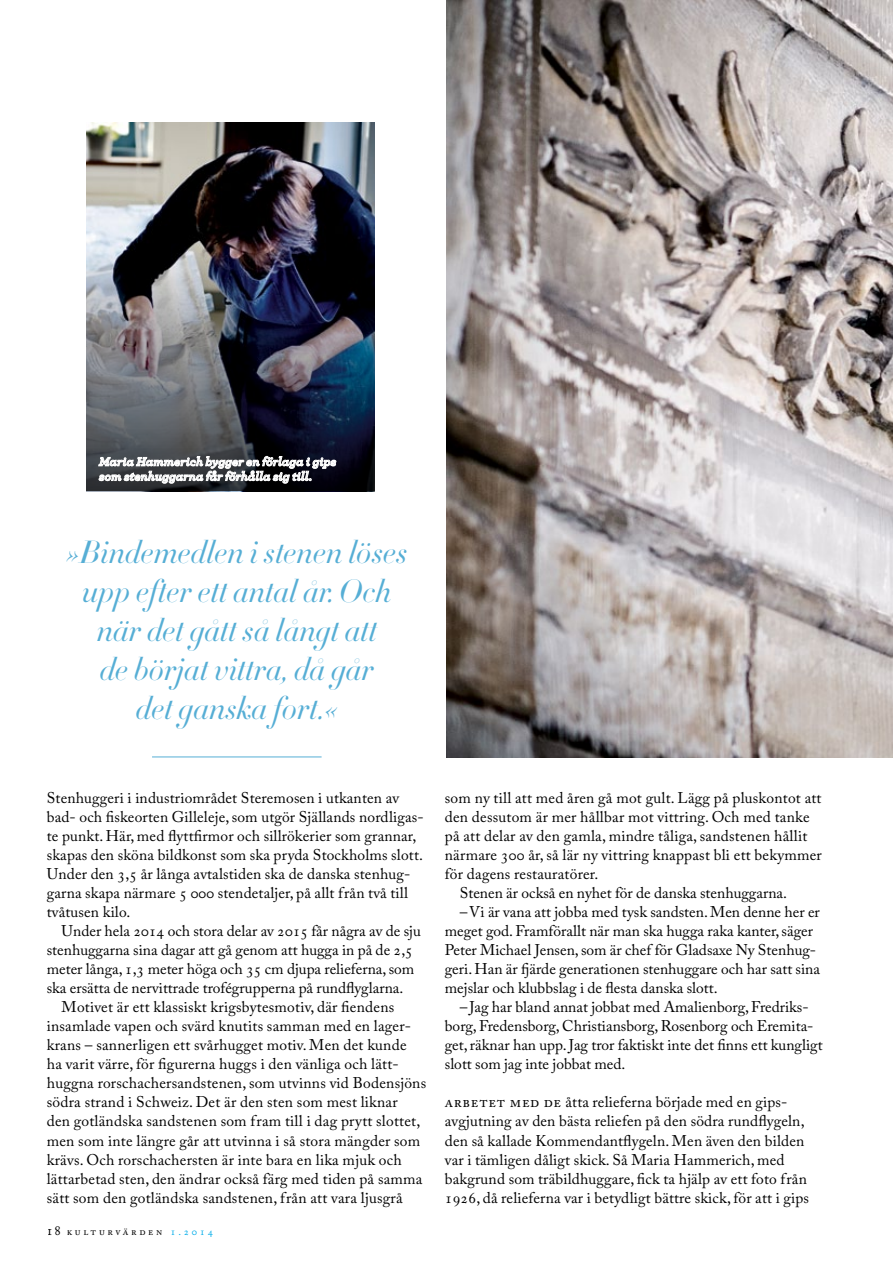
<style>
.page{position:relative;width:893px;height:1263px;background:#fff}
.page>*{position:absolute;margin:0;border:0;box-sizing:border-box;transform-origin:0 0}
.t1{font:31.5px/39px "Didot I HTF Display Lg";letter-spacing:.005em;color:#56aed5;text-align:center}
.t2{font:15.45px/19px "Adobe Caslon Pro";letter-spacing:.01em;color:#000}
.t3{font:15.45px "Adobe Caslon Pro";letter-spacing:-.015em;color:#000}
.t4{font:italic 700 12.75px/14.7px "Archer";color:#fff}
.t5{font:10.5px "Adobe Caslon Pro";letter-spacing:.255em;color:#000}
.s1{font-size:14.25px}
.s2{color:#00ace9}
</style>
<div class="page">
<img style="left:86px;top:123px;width:288px;height:126px">
<img style="left:86px;top:249px;width:288px;height:242px">
<img style="left:446px;top:0;width:447px;height:757px">
<hr style="left:152px;top:756px;width:170px;height:1px;background:#56aed5">
<svg style="left:99px;top:456px;width:237px;height:27px;background:#737478"></svg>
<p class="t4" style="left:99px;top:453px;width:239px">Maria Hammerich bygger en förlaga i gips som stenhuggarna får förhålla sig till.</p>
<h1 class="t1" style="left:66px;top:534px;width:343px">»Bindemedlen i stenen löses upp efter ett antal år. Och när det gått så långt att<br>de börjat vittra, då går<br>det ganska fort.«</h1>
<p class="t2" style="left:47px;top:788px;width:379px">Stenhuggeri i industriområdet Steremosen i utkanten av bad- och fiskeorten Gilleleje, som utgör Själlands nordligas&shy;te punkt. Här, med flyttfirmor och sillrökerier som grannar, skapas den sköna bildkonst som ska pryda Stockholms slott.<br>Under den 3,5 år långa avtalstiden ska de danska stenhug&shy;garna skapa närmare 5 000 stendetaljer, på allt från två till tvåtusen kilo.</p>
<p class="t2" style="left:62px;top:921px;width:361px">Under hela 2014 och stora delar av 2015 får några av de sju</p>
<p class="t2" style="left:47px;top:940px;width:368px">stenhuggarna sina dagar att gå genom att hugga in på de 2,5</p>
<p class="t2" style="left:47px;top:959px;width:369px">meter långa, 1,3 meter höga och 35 cm djupa relieferna, som</p>
<p class="t2" style="left:47px;top:978px;width:358px">ska ersätta de nervittrade trofégrupperna på rundflyglarna.</p>
<p class="t2" style="left:62px;top:997px;width:334px">Motivet är ett klassiskt krigsbytesmotiv, där fiendens</p>
<p class="t2" style="left:47px;top:1016px;width:366px">insamlade vapen och svärd knutits samman med en lager-</p>
<p class="t2" style="left:47px;top:1035px;width:361px">krans – sannerligen ett svårhugget motiv. Men det kunde</p>
<p class="t2" style="left:47px;top:1054px;width:354px">ha varit värre, för figurerna huggs i den vänliga och lätt-</p>
<p class="t2" style="left:47px;top:1073px;width:381px">huggna rorschachersandstenen, som utvinns vid Bodensjöns</p>
<p class="t2" style="left:47px;top:1092px;width:352px">södra strand i Schweiz. Det är den sten som mest liknar</p>
<p class="t2" style="left:47px;top:1111px;width:375px">den gotländska sandstenen som fram till i dag prytt slottet,</p>
<p class="t2" style="left:47px;top:1131px;width:375px">men som inte längre går att utvinna i så stora mängder som</p>
<p class="t2" style="left:47px;top:1150px;width:356px">krävs. Och rorschachersten är inte bara en lika mjuk och</p>
<p class="t2" style="left:47px;top:1169px;width:377px">lättarbetad sten, den ändrar också färg med tiden på samma</p>
<p class="t2" style="left:47px;top:1188px;width:357px">sätt som den gotländska sandstenen, från att vara ljusgrå</p>
<p class="t5" style="left:47px;top:1225px;width:168px"><span class="s1">18</span> kulturvärden <span class="s2">1.2014</span></p>
<p class="t2" style="left:445px;top:788px;width:378px">som ny till att med åren gå mot gult. Lägg på pluskontot att</p>
<p class="t2" style="left:445px;top:807px;width:366px">den dessutom är mer hållbar mot vittring. Och med tanke</p>
<p class="t2" style="left:445px;top:826px;width:364px">på att delar av den gamla, mindre tåliga, sandstenen hållit</p>
<p class="t2" style="left:445px;top:845px;width:379px">närmare 300 år, så lär ny vittring knappast bli ett bekymmer</p>
<p class="t2" style="left:445px;top:864px;width:155px">för dagens restauratörer.</p>
<p class="t2" style="left:460px;top:883px;width:329px">Stenen är också en nyhet för de danska stenhuggarna.</p>
<p class="t2" style="left:460px;top:902px;width:362px">–Vi är vana att jobba med tysk sandsten. Men denne her er</p>
<p class="t2" style="left:445px;top:921px;width:370px">meget god. Framförallt när man ska hugga raka kanter, säger</p>
<p class="t2" style="left:445px;top:940px;width:373px">Peter Michael Jensen, som är chef för Gladsaxe Ny Stenhug-</p>
<p class="t2" style="left:445px;top:959px;width:377px">geri. Han är fjärde generationen stenhuggare och har satt sina</p>
<p class="t2" style="left:445px;top:978px;width:274px">mejslar och klubbslag i de flesta danska slott.</p>
<p class="t2" style="left:460px;top:997px;width:350px">–Jag har bland annat jobbat med Amalienborg, Fredriks-</p>
<p class="t2" style="left:445px;top:1016px;width:370px">borg, Fredensborg, Christiansborg, Rosenborg och Eremita-</p>
<p class="t3" style="left:445px;top:1036px;width:379px">get, räknar han upp. Jag tror faktiskt inte det finns ett kungligt</p>
<p class="t2" style="left:445px;top:1054px;width:182px">slott som jag inte jobbat med.</p>
<p class="t2" style="left:445px;top:1092px;width:366px">Arbetet med de åtta relieferna började med en gips&shy;avgjutning av den bästa reliefen på den södra rundflygeln, den så kallade Kommendantflygeln. Men även den bilden var i tämligen dåligt skick. Så Maria Hammerich, med bakgrund som träbildhuggare, fick ta hjälp av ett foto från 1926, då relieferna var i betydligt bättre skick, för att i gips</p>
</div>
